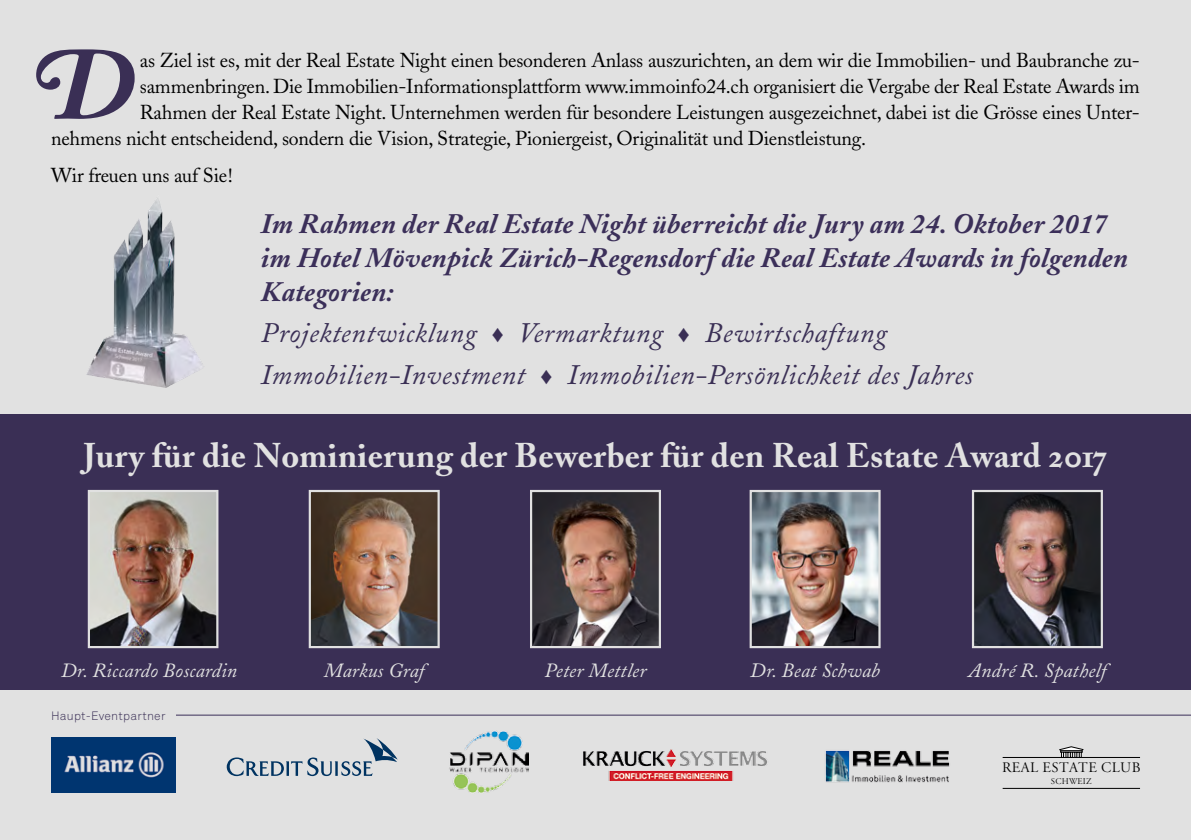
<style>
.page{position:relative;width:1191px;height:840px;background:#fff}
.page>*{position:absolute;margin:0;border:0;box-sizing:border-box;transform-origin:0 0}
.t1{font:italic 700 103.2px "Adobe Caslon Swash";color:#3a2f55}
.t2{font:34px "Adobe Caslon Bold Os F";letter-spacing:.01em;color:#e1e1e1}
.t3{font:italic 700 28px/34px "Adobe Caslon";letter-spacing:.01em;color:#3b2f59}
.t4{font:italic 28px/41.4px "Adobe Caslon";letter-spacing:.02em;color:#3a2f55}
.t5{font:italic 20.2px "Adobe Caslon";letter-spacing:.01em;color:#e1e1e1}
.t6{font:20px "Adobe Caslon";letter-spacing:-.01em;color:#000}
.t7{font:italic 20px "Adobe Caslon";letter-spacing:.01em;color:#e1e1e1}
.t8{font:14.4px "Adobe Garamond Titling";letter-spacing:.03em;color:#000}
.t9{font:12px "Akkurat Light Pro";letter-spacing:.02em;color:#3a2f55}
.t10{font:8.6px "Adobe Garamond Titling";letter-spacing:.03em;color:#000}
.s1{font-family:"Adobe Caslon Italic Os F";font-style:normal}
</style>
<div class="page">
<div style="left:0;top:0;width:1191px;height:839px;background:#e1e1e1"></div>
<div style="left:0;top:414px;width:1191px;height:275px;background:#3a2f55"></div>
<img style="left:975px;top:492px;width:125px;height:152px">
<div style="left:972px;top:489px;width:131px;height:158px;border:2px solid #e1e1e1"></div>
<img style="left:752px;top:492px;width:125px;height:152px">
<div style="left:749px;top:489px;width:131px;height:158px;border:2px solid #e1e1e1"></div>
<img style="left:312px;top:492px;width:125px;height:152px">
<div style="left:309px;top:489px;width:131px;height:158px;border:2px solid #e1e1e1"></div>
<img style="left:533px;top:492px;width:125px;height:152px">
<div style="left:530px;top:489px;width:131px;height:158px;border:2px solid #e1e1e1"></div>
<img style="left:91px;top:492px;width:124px;height:152px">
<div style="left:88px;top:489px;width:130px;height:158px;border:2px solid #e1e1e1"></div>
<hr style="left:176px;top:714px;width:1015px;height:1px;background:#3b2f59">
<img style="left:449px;top:731px;width:79px;height:62px">
<svg style="left:227px;top:738px;width:171px;height:37px"></svg>
<img style="left:825px;top:750px;width:125px;height:33px">
<img style="left:583px;top:749px;width:184px;height:30px">
<img style="left:51px;top:737px;width:125px;height:55px">
<hr style="left:1002px;top:787px;width:138px;height:1px;background:#000">
<hr style="left:1002px;top:756px;width:138px;height:1px;background:#000">
<svg style="left:1059px;top:746px;width:24px;height:11px"></svg>
<img style="left:86px;top:198px;width:117px;height:190px">
<h1 class="t1" style="left:31px;top:31px;width:106px">D</h1>
<p class="t6" style="left:140px;top:48px;width:1001px">as Ziel ist es, mit der Real Estate Night einen besonderen Anlass auszurichten, an dem wir die Immobilien- und Baubranche zu-</p>
<p class="t6" style="left:140px;top:74px;width:1001px">sammenbringen. Die Immobilien-Informationsplattform www.immoinfo24.ch organisiert die Vergabe der Real Estate Awards im</p>
<p class="t6" style="left:140px;top:100px;width:1001px">Rahmen der Real Estate Night. Unternehmen werden für besondere Leistungen ausgezeichnet, dabei ist die Grösse eines Unter-</p>
<p class="t6" style="left:51px;top:126px;width:816px">nehmens nicht entscheidend, sondern die Vision, Strategie, Pioniergeist, Originalität und Dienstleistung.</p>
<p class="t6" style="left:51px;top:163px;width:183px">Wir freuen uns auf Sie!</p>
<h3 class="t3" style="left:261px;top:207px;width:868px">Im Rahmen der Real Estate Night überreicht die Jury am 24. Oktober 2017 im Hotel Mövenpick Zürich-Regensdorf die Real Estate Awards in folgenden<br>Kategorien:</h3>
<h3 class="t4" style="left:261px;top:313px;width:713px"><span class="s1">Projektentwicklung</span> ♦ Vermarktung ♦ Bewirtschaftung<br>Immobilien-Investment ♦ Immobilien-Persönlichkeit des Jahres</h3>
<h2 class="t2" style="left:83px;top:435px;width:1025px">Jury für die Nominierung der Bewerber für den Real Estate Award 2017</h2>
<p class="t7" style="left:61px;top:659px;width:178px">Dr. Riccardo Boscardin</p>
<p class="t7" style="left:324px;top:659px;width:102px">Markus Graf</p>
<p class="t7" style="left:544px;top:659px;width:104px">Peter Mettler</p>
<p class="t5" style="left:750px;top:659px;width:131px">Dr. Beat Schwab</p>
<p class="t7" style="left:968px;top:659px;width:139px">André R. Spathelf</p>
<p class="t9" style="left:51px;top:708px;width:116px">Haupt-Eventpartner</p>
<p class="t8" style="left:1002px;top:759px;width:139px">REAL ESTATE CLUB</p>
<p class="t10" style="left:1050px;top:775px;width:42px">SCHWEIZ</p>
</div>
